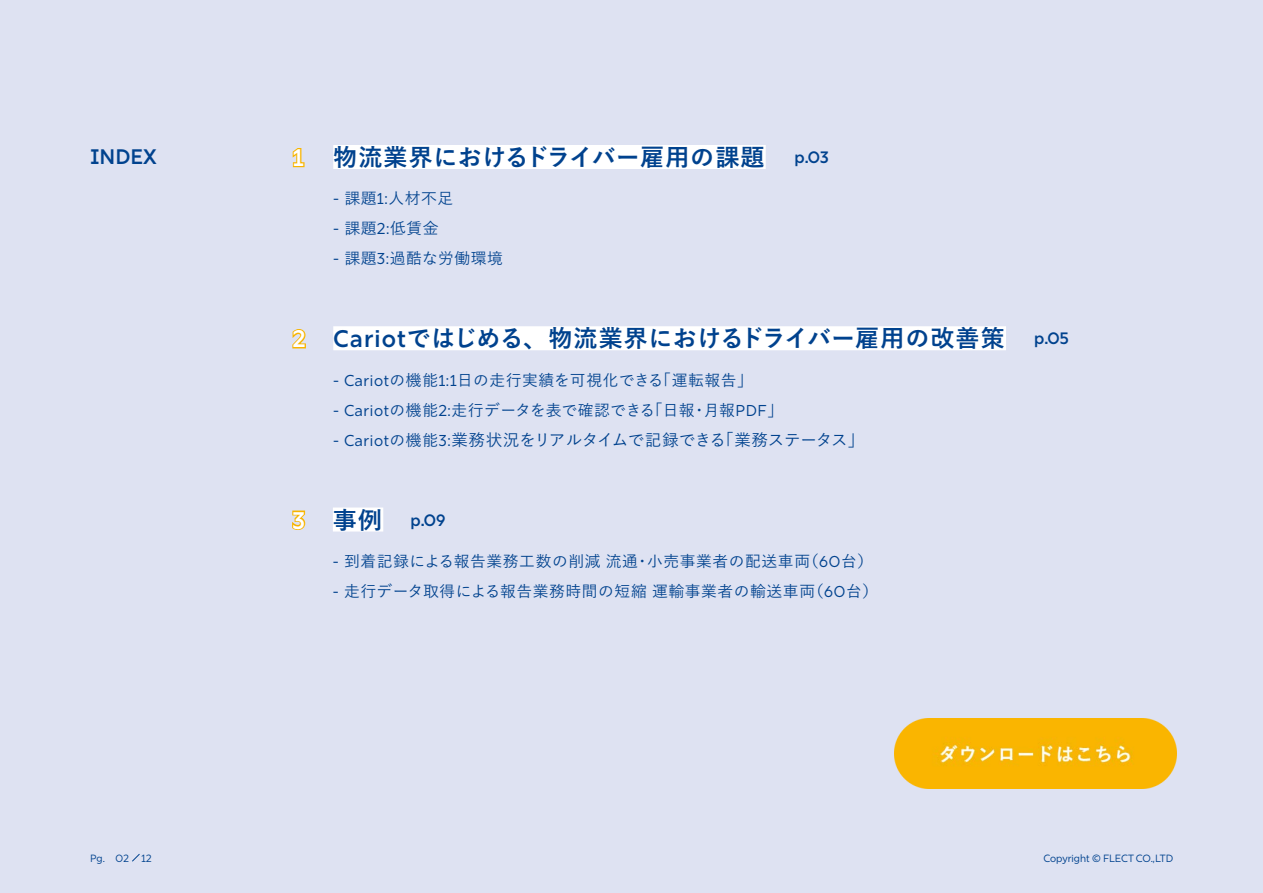
<style>
.page{position:relative;width:1263px;height:893px;background:#dee2f2}
.page>*{position:absolute;margin:0;border:0;box-sizing:border-box;transform-origin:0 0}
.t1{font:24px "Yu Gothic Std B";letter-spacing:.015em;color:#00428e}
.t2{font:600 21px "Rig Sans";color:#00428e}
.t3{font:16.5px "Yu Gothic Std M";letter-spacing:-.015em;color:#00428e}
.t4{font:600 16.5px "Rig Sans";color:#00428e}
.t5{font:15.75px "Yu Gothic Std M";letter-spacing:.04em;color:#00428e}
.t6{font:15.75px "Yu Gothic Std M";letter-spacing:.015em;color:#00428e}
.t7{font:10.5px "Rig Sans";color:#00428e}
.s1{font-family:"Rig Sans";font-weight:600;color:#f8b500}
.s2{font-family:"Rig Sans"}
.s3{font-family:"Rig Sans";font-weight:600}
.s4{font-family:"Rig Sans";font-size:15.75px}
.s5{font-size:15.75px}
.s6{font-size:24px;color:#f8b500}
.s7{font-family:"Yu Gothic Std B";font-weight:400;font-size:24px}
</style>
<div class="page">
<svg style="left:132px;top:853px;width:8px;height:9px"></svg>
<div style="left:333px;top:145px;width:433px;height:24px;background:#fff"></div>
<div style="left:333px;top:326px;width:673px;height:24px;background:#fff"></div>
<div style="left:333px;top:507px;width:50px;height:24px;background:#fff"></div>
<img style="left:895px;top:718px;width:281px;height:71px">
<h2 class="t2" style="left:90px;top:143px;width:68px">INDEX</h2>
<h1 class="t1" style="left:293px;top:139px;width:473px"><span class="s1">1</span> 物流業界におけるドライバー雇用の課題</h1>
<p class="t5" style="left:333px;top:187px;width:122px"><span class="s2">-</span> 課題<span class="s2">1:</span>人材不足</p>
<p class="t5" style="left:333px;top:217px;width:107px"><span class="s2">-</span> 課題<span class="s2">2:</span>低賃金</p>
<p class="t5" style="left:333px;top:247px;width:171px"><span class="s2">-</span> 課題<span class="s2">3:</span>過酷な労働環境</p>
<p class="t4" style="left:794px;top:147px;width:36px">p.03</p>
<h1 class="t1" style="left:293px;top:320px;width:713px"><span class="s1">2</span> <span class="s3">Cariot</span>ではじめる、物流業界におけるドライバー雇用の改善策</h1>
<p class="t5" style="left:333px;top:368px;width:421px"><span class="s2">- Cariot</span>の機能<span class="s2">1:1</span>日の走行実績を可視化できる「運転報告」</p>
<p class="t6" style="left:333px;top:398px;width:451px"><span class="s2">- Cariot</span>の機能<span class="s2">2:</span>走行データを表で確認できる「日報・月報<span class="s2">PDF</span>」</p>
<p class="t3" style="left:333px;top:428px;width:533px"><span class="s4">- Cariot</span><span class="s5">の機能</span><span class="s4">3:</span>業務状況をリアルタイムで記録できる「業務ステータス」</p>
<p class="t4" style="left:292px;top:510px;width:154px"><span class="s6">3</span> <span class="s7">事例</span> p.09</p>
<p class="t5" style="left:333px;top:549px;width:542px"><span class="s2">-</span> 到着記録による報告業務工数の削減流通・小売事業者の配送車両（<span class="s2">60</span>台）</p>
<p class="t5" style="left:333px;top:579px;width:547px"><span class="s2">-</span> 走行データ取得による報告業務時間の短縮運輸事業者の輸送車両（<span class="s2">60</span>台）</p>
<p class="t4" style="left:1034px;top:329px;width:36px">p.05</p>
<p class="t7" style="left:90px;top:852px;width:63px">Pg. 02 12</p>
<p class="t7" style="left:1043px;top:852px;width:131px">Copyright © FLECT CO.,LTD</p>
</div>
